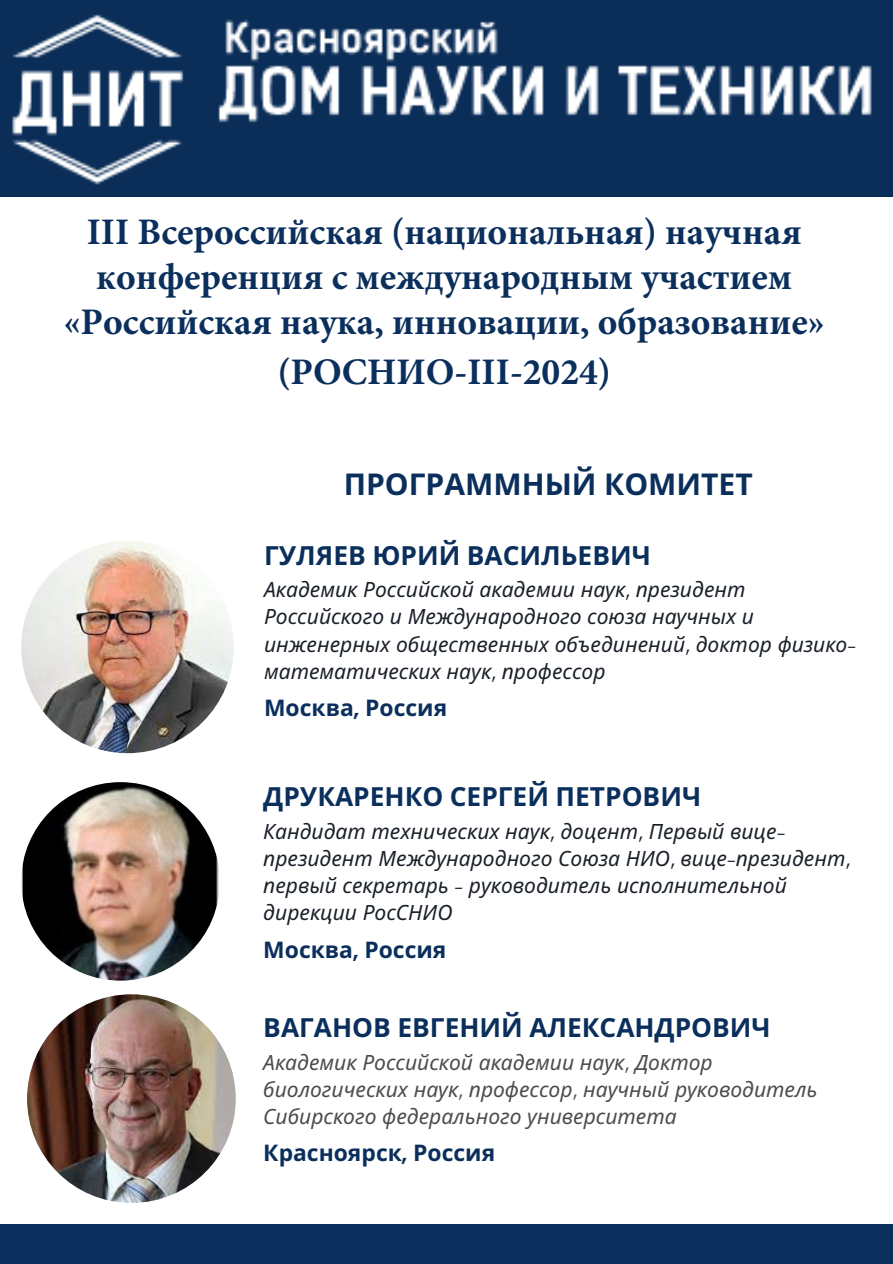
<style>
.page{position:relative;width:893px;height:1264px;background:#fff}
.page>*{position:absolute;margin:0;border:0;box-sizing:border-box;transform-origin:0 0}
.t1{font:700 37.5px/45px "Minion Pro";color:#0b2f5c;text-align:center}
.t2{font:700 30px "Noto Sans";color:#0b2f5c}
.t3{font:700 26.25px "Noto Sans";color:#0b2f5c}
.t4{font:700 22.8px "Noto Sans";color:#0b2f5c}
.t5{font:italic 21px/27px "Noto Sans";color:#1a2029}
.t6{font:italic 21px/27px "Noto Sans";color:#4c4c4c}
.s1{font-family:"Glacial Indifference"}
</style>
<div class="page">
<div style="left:0;top:1224px;width:892px;height:39px;background:#0b2f5c"></div>
<img style="left:21px;top:540px;width:213px;height:213px;border-radius:50%">
<img style="left:0;top:0;width:892px;height:197px">
<img style="left:21px;top:782px;width:199px;height:198px;border-radius:50%">
<img style="left:27px;top:994px;width:209px;height:208px;border-radius:50%">
<p class="t1" style="left:64px;top:209px;width:762px">III Всероссийская (национальная) научная конференция с международным участием «Российская наука, инновации, образование»</p>
<p class="t1" style="left:277px;top:349px;width:335px">(РОСНИО-III-2024)</p>
<p class="t2" style="left:344px;top:463px;width:410px">ПРОГРАММНЫЙ КОМИТЕТ</p>
<p class="t3" style="left:264px;top:536px;width:388px">ГУЛЯЕВ ЮРИЙ ВАСИЛЬЕВИЧ</p>
<p class="t5" style="left:264px;top:576px;width:593px">Академик Российской академии наук<span class="s1">,</span> президент Российского и Международного союза научных и инженерных общественных объединений<span class="s1">,</span> доктор физико&shy;математических наук<span class="s1">,</span> профессор</p>
<p class="t4" style="left:264px;top:691px;width:185px">Москва<span class="s1">,</span> Россия</p>
<p class="t3" style="left:263px;top:778px;width:439px">ДРУКАРЕНКО СЕРГЕЙ ПЕТРОВИЧ</p>
<p class="t5" style="left:263px;top:817px;width:588px">Кандидат технических наук<span class="s1">,</span> доцент<span class="s1">,</span> Первый вице&shy;президент Международного Союза НИО<span class="s1">,</span> вице<span class="s1">-</span>президент<span class="s1">, </span>первый секретарь <span class="s1">-</span> руководитель исполнительной дирекции РосСНИО</p>
<p class="t4" style="left:263px;top:933px;width:185px">Москва<span class="s1">,</span> Россия</p>
<p class="t3" style="left:263px;top:1008px;width:509px">ВАГАНОВ ЕВГЕНИЙ АЛЕКСАНДРОВИЧ</p>
<p class="t6" style="left:263px;top:1048px;width:555px">Академик Российской академии наук<span class="s1">,</span> Доктор биологических наук<span class="s1">,</span> профессор<span class="s1">,</span> научный руководитель<br>Сибирского федерального университета</p>
<p class="t4" style="left:263px;top:1137px;width:233px">Красноярск<span class="s1">,</span> Россия</p>
</div>
